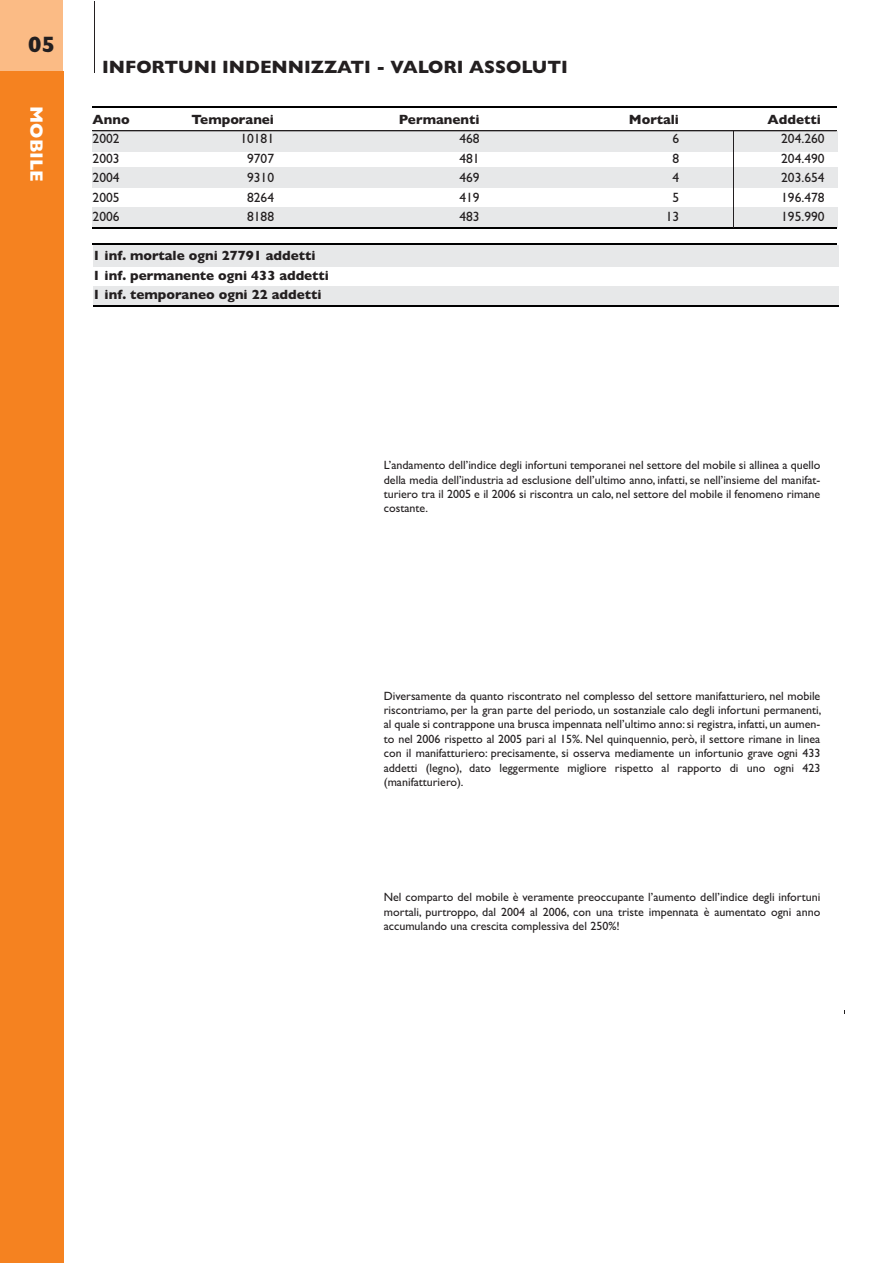
<style>
.page{position:relative;width:893px;height:1263px;background:#fff}
.page>*{position:absolute;margin:0;border:0;box-sizing:border-box;transform-origin:0 0}
.t1{font:700 22.5px "Gill Sans";color:#231f20}
.t2{font:700 18px "Gill Sans";color:#231f20}
.t3{font:700 18px "Gill Sans";color:#fff}
.t4{font:700 13.5px/19.5px "Gill Sans";color:#231f20}
.t5{font:13.5px "Gill Sans";color:#231f20}
.t6{font:12px/14.4px "Gill Sans";color:#231f20;text-align:justify}
</style>
<div class="page">
<div style="left:93px;top:245px;width:746px;height:21px;background:#e7e8e9"></div>
<div style="left:93px;top:286px;width:746px;height:19px;background:#e7e8e9"></div>
<hr style="left:93px;top:306px;width:746px;height:1px;background:#000">
<div style="left:0;top:71px;width:63px;height:1192px;background:#f58220"></div>
<div style="left:0;top:0;width:63px;height:71px;background:#fbbb85"></div>
<hr style="left:95px;top:1px;width:1px;height:72px;background:#231f20">
<div style="left:92px;top:132px;width:746px;height:20px;background:#e7e8e9"></div>
<div style="left:92px;top:167px;width:746px;height:21px;background:#e7e8e9"></div>
<div style="left:92px;top:207px;width:746px;height:20px;background:#e7e8e9"></div>
<hr style="left:92px;top:106px;width:745px;height:2px;background:#000">
<hr style="left:92px;top:227px;width:745px;height:2px;background:#000">
<hr style="left:92px;top:244px;width:745px;height:1px;background:#000">
<hr style="left:92px;top:130px;width:745px;height:1px;background:#231f20">
<hr style="left:733px;top:131px;width:1px;height:97px;background:#231f20">
<h1 class="t1" style="left:28px;top:32px;width:28px">05</h1>
<h2 class="t3" style="left:47px;top:106px;width:77px;rotate:90deg">MOBILE</h2>
<h2 class="t2" style="left:102px;top:57px;width:467px">INFORTUNI INDENNIZZATI - VALORI ASSOLUTI</h2>
<p class="t4" style="left:93px;top:110px;width:39px">Anno</p>
<p class="t4" style="left:191px;top:110px;width:84px">Temporanei</p>
<p class="t4" style="left:399px;top:110px;width:82px">Permanenti</p>
<p class="t4" style="left:629px;top:110px;width:52px">Mortali</p>
<p class="t4" style="left:768px;top:110px;width:55px">Addetti</p>
<p class="t5" style="left:93px;top:131px;width:28px">2002</p>
<p class="t5" style="left:240px;top:131px;width:35px">10181</p>
<p class="t5" style="left:459px;top:131px;width:22px">468</p>
<p class="t5" style="left:672px;top:131px;width:8px">6</p>
<p class="t5" style="left:781px;top:131px;width:45px">204.260</p>
<p class="t5" style="left:93px;top:150px;width:28px">2003</p>
<p class="t5" style="left:247px;top:150px;width:28px">9707</p>
<p class="t5" style="left:459px;top:150px;width:22px">481</p>
<p class="t5" style="left:672px;top:150px;width:8px">8</p>
<p class="t5" style="left:781px;top:150px;width:45px">204.490</p>
<p class="t5" style="left:93px;top:170px;width:28px">2004</p>
<p class="t5" style="left:247px;top:170px;width:28px">9310</p>
<p class="t5" style="left:459px;top:170px;width:22px">469</p>
<p class="t5" style="left:672px;top:170px;width:8px">4</p>
<p class="t5" style="left:781px;top:170px;width:45px">203.654</p>
<p class="t5" style="left:93px;top:189px;width:28px">2005</p>
<p class="t5" style="left:247px;top:189px;width:28px">8264</p>
<p class="t5" style="left:459px;top:189px;width:22px">419</p>
<p class="t5" style="left:672px;top:189px;width:8px">5</p>
<p class="t5" style="left:781px;top:189px;width:45px">196.478</p>
<p class="t5" style="left:93px;top:209px;width:28px">2006</p>
<p class="t5" style="left:247px;top:209px;width:28px">8188</p>
<p class="t5" style="left:459px;top:209px;width:22px">483</p>
<p class="t5" style="left:666px;top:209px;width:15px">13</p>
<p class="t5" style="left:781px;top:209px;width:45px">195.990</p>
<p class="t4" style="left:93px;top:246px;width:238px">1 inf. mortale ogni 27791 addetti<br>1 inf. permanente ogni 433 addetti<br>1 inf. temporaneo ogni 22 addetti</p>
<p class="t6" style="left:384px;top:458px;width:438px">L’andamento dell’indice degli infortuni temporanei nel settore del mobile si allinea a quello della media dell’industria ad esclusione dell’ultimo anno, infatti, se nell’insieme del manifat&shy;turiero tra il 2005 e il 2006 si riscontra un calo, nel settore del mobile il fenomeno rimane costante.</p>
<p class="t6" style="left:384px;top:688px;width:439px">Diversamente da quanto riscontrato nel complesso del settore manifatturiero, nel mobile riscontriamo, per la gran parte del periodo, un sostanziale calo degli infortuni permanenti, al quale si contrappone una brusca impennata nell’ultimo anno:si registra, infatti, un aumen&shy;to nel 2006 rispetto al 2005 pari al 15%. Nel quinquennio, però, il settore rimane in linea con il manifatturiero: precisamente, si osserva mediamente un infortunio grave ogni 433 addetti (legno), dato leggermente migliore rispetto al rapporto di uno ogni 423 (manifatturiero).</p>
<p class="t6" style="left:384px;top:890px;width:438px">Nel comparto del mobile è veramente preoccupante l’aumento dell’indice degli infortuni mortali, purtroppo, dal 2004 al 2006, con una triste impennata è aumentato ogni anno accumulando una crescita complessiva del 250%!</p>
</div>
